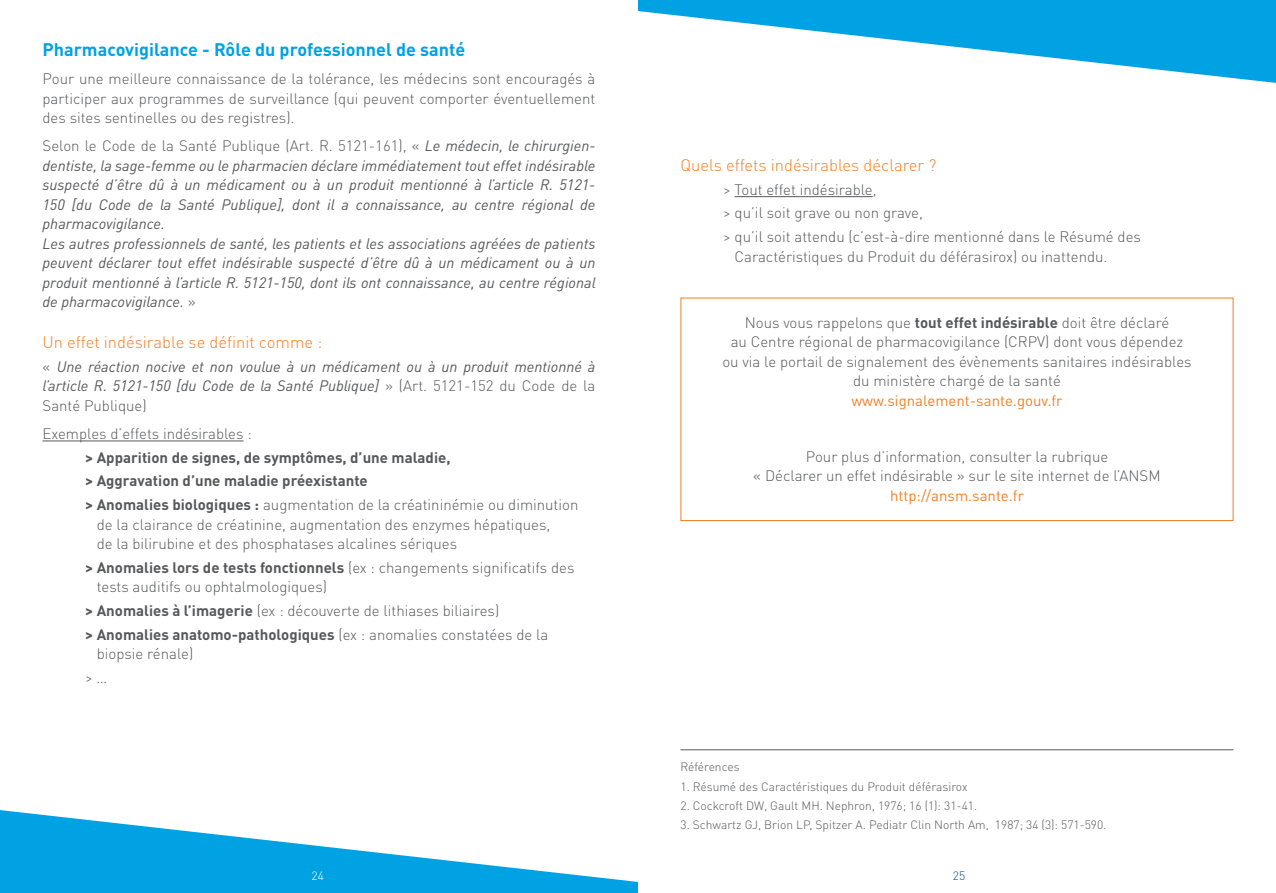
<style>
.page{position:relative;width:1276px;height:893px;background:#fff}
.page>*{position:absolute;margin:0;border:0;box-sizing:border-box;transform-origin:0 0}
.t1{font:700 18px "DINOT";color:#00a2e4}
.t2{font:300 16.5px "DINOT";color:#f47f24}
.t3{font:300 15px/19.5px "DINOT";color:#57585a}
.t4{font:italic 15px/19.5px "DINOT";color:#57585a}
.t5{font:700 15px/23.7px "DINOT";color:#57585a}
.t6{font:15px "DINOT";color:#f47f24}
.t7{font:300 12px "DINOT";color:#57585a}
.t8{font:300 12px "DINOT";color:#fff}
.t9{font:300 12px "DINOT";color:#014d9a}
.s1{font-weight:300;font-style:normal}
.s2{font-weight:300}
.s3{font-weight:700}
</style>
<div class="page">
<svg style="left:0;top:810px;width:638px;height:83px;fill:#00a2e4"></svg>
<svg style="left:638px;top:0;width:638px;height:83px;fill:#00a2e4"></svg>
<hr style="left:43px;top:441px;width:201px;height:1px;background:#57585a">
<hr style="left:734px;top:196px;width:139px;height:1px;background:#57585a">
<hr style="left:680px;top:749px;width:553px;height:1px;background:#57585a">
<div style="left:680px;top:298px;width:553px;height:223px;border:1px solid #f47f24"></div>
<p class="t1" style="left:43px;top:38px;width:424px">Pharmacovigilance - Rôle du professionnel de santé</p>
<p class="t3" style="left:43px;top:69px;width:554px;text-align:justify">Pour une meilleure connaissance de la tolérance, les médecins sont encouragés à participer aux programmes de surveillance (qui peuvent comporter éventuellement des sites sentinelles ou des registres).</p>
<p class="t4" style="left:43px;top:136px;width:554px"><span class="s1">Selon le Code de la Santé Publique (Art. R. 5121-161), «</span> Le médecin, le chirurgien&shy;dentiste, la sage-femme ou le pharmacien déclare immédiatement tout effet indésirable suspecté d’être dû à un médicament ou à un produit mentionné à l’article R. 5121- 150 [du Code de la Santé Publique], dont il a connaissance, au centre régional de pharmacovigilance.<br>Les autres professionnels de santé, les patients et les associations agréées de patients peuvent déclarer tout effet indésirable suspecté d’être dû à un médicament ou à un produit mentionné à l’article R. 5121-150, dont ils ont connaissance, au centre régional de pharmacovigilance. <span class="s1">»</span></p>
<p class="t2" style="left:43px;top:332px;width:281px">Un effet indésirable se définit comme :</p>
<p class="t4" style="left:43px;top:356px;width:554px;text-align:justify"><span class="s1">«</span> Une réaction nocive et non voulue à un médicament ou à un produit mentionné à l’article R. 5121-150 [du Code de la Santé Publique] <span class="s1">» (Art. 5121-152 du Code de la Santé Publique)</span></p>
<p class="t3" style="left:43px;top:424px;width:211px">Exemples d’effets indésirables :</p>
<p class="t5" style="left:85px;top:445px;width:495px">&gt; Apparition de signes, de symptômes, d’une maladie,<br>&gt; Aggravation d’une maladie préexistante<br>&gt; Anomalies biologiques : <span class="s2">augmentation de la créatininémie ou diminution</span></p>
<p class="t3" style="left:97px;top:514px;width:455px">de la clairance de créatinine, augmentation des enzymes hépatiques, de la bilirubine et des phosphatases alcalines sériques</p>
<p class="t3" style="left:97px;top:557px;width:479px;text-indent:-12px"><span class="s3">&gt; Anomalies lors de tests fonctionnels</span> (ex : changements significatifs des tests auditifs ou ophtalmologiques)</p>
<p class="t3" style="left:85px;top:599px;width:465px;line-height:23.7px"><span class="s3">&gt; Anomalies à l’imagerie</span> (ex : découverte de lithiases biliaires)<br><span class="s3">&gt; Anomalies anatomo-pathologiques</span> (ex : anomalies constatées de la</p>
<p class="t3" style="left:85px;top:642px;width:110px;line-height:23.7px;text-indent:12px">biopsie rénale) &gt; …</p>
<p class="t2" style="left:680px;top:155px;width:258px">Quels effets indésirables déclarer ?</p>
<p class="t3" style="left:723px;top:177px;width:419px;line-height:23.7px">&gt; Tout effet indésirable,<br>&gt; qu’il soit grave ou non grave,<br>&gt; qu’il soit attendu (c’est-à-dire mentionné dans le Résumé des</p>
<p class="t3" style="left:734px;top:246px;width:374px">Caractéristiques du Produit du déférasirox) ou inattendu.</p>
<p class="t3" style="left:722px;top:312px;width:471px;text-align:center">Nous vous rappelons que <span class="s3">tout effet indésirable</span> doit être déclaré<br>au Centre régional de pharmacovigilance (CRPV) dont vous dépendez ou via le portail de signalement des évènements sanitaires indésirables du ministère chargé de la santé</p>
<p class="t6" style="left:851px;top:391px;width:213px">www.signalement-sante.gouv.fr</p>
<p class="t3" style="left:753px;top:447px;width:409px;text-align:center">Pour plus d’information, consulter la rubrique<br>« Déclarer un effet indésirable » sur le site internet de l’ANSM</p>
<p class="t6" style="left:890px;top:486px;width:135px">http://ansm.sante.fr</p>
<p class="t7" style="left:680px;top:760px;width:61px">Références</p>
<p class="t7" style="left:680px;top:779px;width:288px">1. Résumé des Caractéristiques du Produit déférasirox</p>
<p class="t7" style="left:680px;top:798px;width:298px">2. Cockcroft DW, Gault MH. Nephron, 1976; 16 (1): 31-41.</p>
<p class="t7" style="left:680px;top:817px;width:427px">3. Schwartz GJ, Brion LP, Spitzer A. Pediatr Clin North Am, 1987; 34 (3): 571-590.</p>
<p class="t8" style="left:311px;top:869px;width:14px">24</p>
<p class="t9" style="left:953px;top:869px;width:14px">25</p>
</div>
